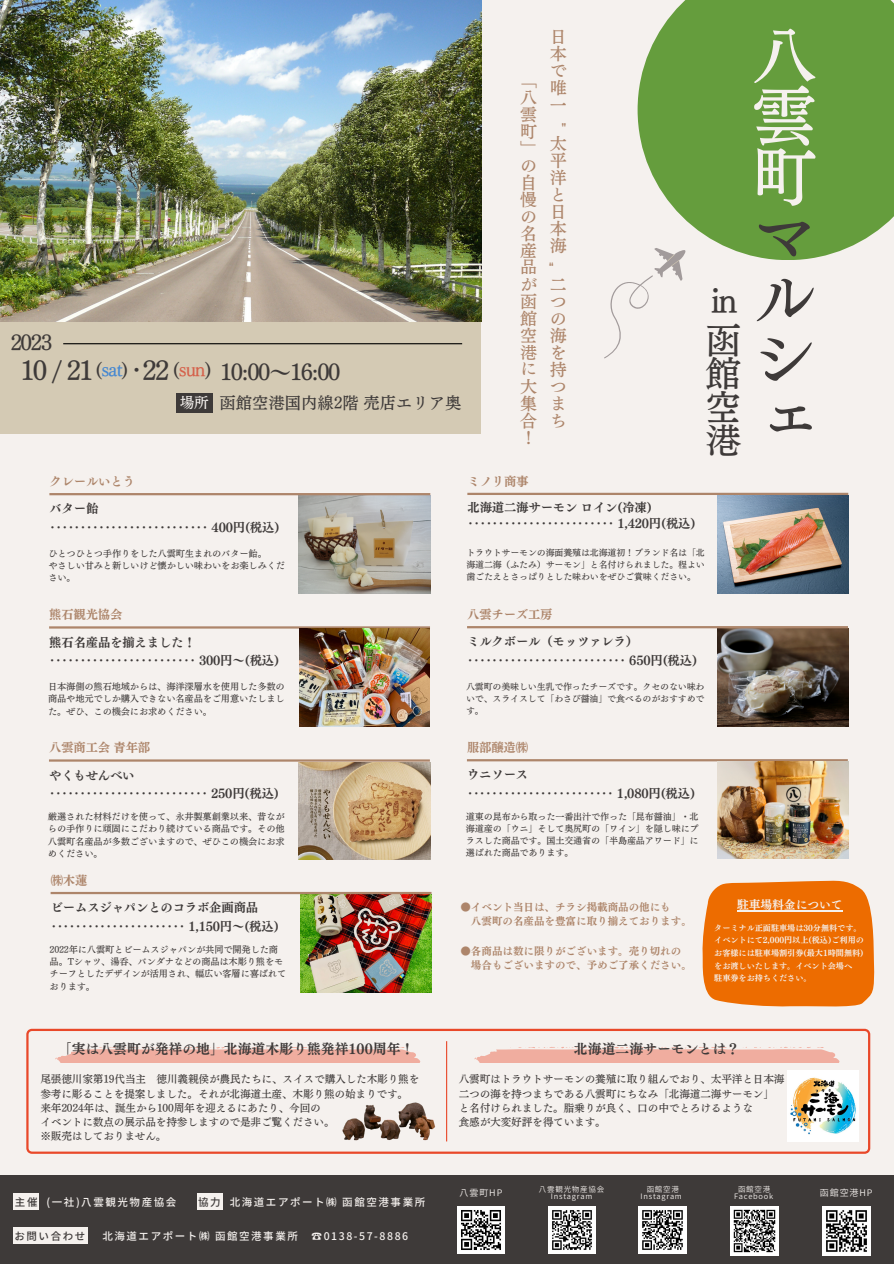
<style>
.page{position:relative;width:894px;height:1264px;background:#fff}
.page>*{position:absolute;margin:0;border:0;box-sizing:border-box;transform-origin:0 0}
.t1{font:64.8px/60.3px "Canva Telop Min Pro N D";color:#3e3a39;text-align:justify}
.t2{font:35.7px/33.5px "Canva Telop Min Pro N D";color:#3e3a39;text-align:justify}
.t3{font:34.2px "Canva Telop Min Pro N D";color:#3e3a39}
.t4{font:27.15px "Canva Telop Min Pro N D";color:#3e3a39}
.t5{font:23.1px "Canva Telop Min Pro N D";letter-spacing:-.07em;color:#3e3a39}
.t6{font:21.75px "Canva Telop Min Pro N D";color:#3e3a39}
.t7{font:19.05px "Canva Telop Min Pro N D";color:#3e3a39}
.t8{font:19.05px "Canva Telop Min Pro N D";color:#d4624c}
.t9{font:16.95px/17px "Canva Telop Min Pro N D";color:#ad856a}
.t10{font:16.35px "Canva Telop Min Pro N D";color:#3e3a39}
.t11{font:14.7px "Canva Telop Min Pro N D";color:#f5f1ee}
.t12{font:13.8px "Canva Telop Min Pro N E";color:#3e3a39}
.t13{font:12.3px "Canva Telop Min Pro N E";letter-spacing:-.015em;color:#3e3a39}
.t14{font:12.3px "Canva Telop Min Pro N E";letter-spacing:-.015em;color:#ad856a}
.t15{font:11.7px "Canva Telop Min Pro N E";color:#f5f1ee}
.t16{font:10.65px "Canva Telop Min Pro N D";letter-spacing:-.015em;color:#3e3a39}
.t17{font:10.5px "Canva Telop Min Pro N E";color:#ad856a}
.t18{font:500 10.5px "Noto Sans JP";letter-spacing:.15em;color:#f5f1ee}
.t19{font:500 10.5px "Noto Sans JP";letter-spacing:.15em;color:#3e3a39}
.t20{font:9.3px/12.3px "Canva Telop Min Pro N D";letter-spacing:-.015em;color:#3e3a39}
.t21{font:9.15px/12.1px "Canva Telop Min Pro N D";letter-spacing:-.015em;color:#3e3a39;text-align:justify}
.t22{font:9px/12px "Canva Telop Min Pro N D";letter-spacing:-.015em;color:#3e3a39;text-align:justify}
.t23{font:9px "Source Han Sans JP";letter-spacing:.1em;color:#f5f1ee}
.t24{font:8.1px "Canva Telop Min Pro N E";color:#f5f1ee}
.t25{font:7.5px "Source Han Sans JP";letter-spacing:.1em;color:#f5f1ee}
.s1{color:#4688d1}
.s2{color:#3e3a39}
.s3{color:#f5f1ee}
</style>
<div class="page">
<div style="left:0;top:0;width:893px;height:1177px;background:#f5f1ee"></div>
<div style="left:0;top:1175px;width:893px;height:88px;background:#3e3a39"></div>
<svg style="left:637px;top:0;width:256px;height:260px;background:#79a856"></svg>
<img style="left:638px;top:1206px;width:48px;height:47px">
<img style="left:730px;top:1206px;width:48px;height:48px">
<img style="left:822px;top:1206px;width:48px;height:48px">
<svg style="left:604px;top:248px;width:82px;height:110px"></svg>
<img style="left:457px;top:1206px;width:47px;height:47px">
<svg style="left:702px;top:880px;width:172px;height:127px;background:#ed7612"></svg>
<hr style="left:736px;top:910px;width:106px;height:1px;background:#f5f1ee">
<img style="left:548px;top:1206px;width:47px;height:47px">
<div style="left:0;top:291px;width:481px;height:142px;background:#d4cab4"></div>
<hr style="left:63px;top:343px;width:399px;height:1px;background:#000">
<div style="left:176px;top:393px;width:36px;height:20px;background:#3e3a39"></div>
<img style="left:0;top:0;width:481px;height:321px">
<img style="left:300px;top:894px;width:131px;height:98px">
<hr style="left:51px;top:891px;width:380px;height:3px;background:#ad856a">
<img style="left:298px;top:495px;width:132px;height:98px">
<hr style="left:49px;top:493px;width:381px;height:2px;background:#ad856a">
<hr style="left:49px;top:626px;width:381px;height:2px;background:#ad856a">
<img style="left:299px;top:629px;width:130px;height:98px">
<img style="left:298px;top:762px;width:132px;height:97px">
<hr style="left:49px;top:759px;width:381px;height:2px;background:#ad856a">
<hr style="left:467px;top:493px;width:381px;height:2px;background:#ad856a">
<img style="left:717px;top:495px;width:131px;height:98px">
<img style="left:717px;top:629px;width:131px;height:97px">
<hr style="left:467px;top:626px;width:380px;height:2px;background:#ad856a">
<hr style="left:467px;top:759px;width:380px;height:2px;background:#ad856a">
<img style="left:717px;top:761px;width:131px;height:97px">
<svg style="left:26px;top:1028px;width:844px;height:125px"></svg>
<img style="left:340px;top:1088px;width:98px;height:66px">
<hr style="left:446px;top:1041px;width:1px;height:100px;background:#e94829">
<img style="left:787px;top:1070px;width:71px;height:71px">
<svg style="left:55px;top:1046px;width:365px;height:16px"></svg>
<svg style="left:474px;top:1046px;width:365px;height:16px"></svg>
<div style="left:13px;top:1227px;width:74px;height:16px;background:#f5f1ee"></div>
<div style="left:13px;top:1193px;width:26px;height:16px;background:#f5f1ee"></div>
<div style="left:196px;top:1193px;width:26px;height:16px;background:#f5f1ee"></div>
<p class="t6" style="left:10px;top:332px;width:43px">2023</p>
<p class="t4" style="left:20px;top:357px;width:75px">10 / 21</p>
<p class="t7" style="left:95px;top:360px;width:52px">(<span class="s1">sat</span>)・</p>
<p class="t4" style="left:142px;top:357px;width:29px">22</p>
<p class="t8" style="left:173px;top:360px;width:40px"><span class="s2">(</span>sun<span class="s2">)</span></p>
<p class="t5" style="left:220px;top:361px;width:122px">10:00～ 16:00</p>
<p class="t11" style="left:180px;top:395px;width:30px">場所</p>
<p class="t10" style="left:219px;top:394px;width:243px">函館空港国内線2階売店エリア奥</p>
<p class="t9" style="left:520px;top:72px;width:18px">「八雲町」の自慢の名産品が函館空港に</p>
<p class="t9" style="left:520px;top:378px;width:18px;text-align:justify">大集合！</p>
<p class="t14" style="left:50px;top:475px;width:87px">クレールいとう</p>
<p class="t14" style="left:467px;top:475px;width:63px">ミノリ商事</p>
<p class="t9" style="left:549px;top:28px;width:18px">日本で唯一</p>
<p class="t9" style="left:549px;top:135px;width:18px">太平洋と日本海</p>
<p class="t9" style="left:549px;top:276px;width:18px;text-align:justify">二つの海を持つまち</p>
<p class="t9" style="left:561px;top:121px;width:7px">"</p>
<p class="t9" style="left:554px;top:268px;width:7px;rotate:-180deg">"</p>
<p class="t3" style="left:710px;top:284px;width:29px">in</p>
<p class="t2" style="left:705px;top:323px;width:37px">函館空港</p>
<p class="t13" style="left:50px;top:502px;width:50px">バター飴</p>
<p class="t13" style="left:50px;top:521px;width:231px">‥‥‥‥‥‥‥‥‥‥‥‥‥ 400円(税込)</p>
<p class="t20" style="left:48px;top:547px;width:220px">ひとつひとつ手作りをした八雲町生まれのバター飴。</p>
<p class="t20" style="left:48px;top:559px;width:238px">やさしい甘みと新しいけど懐かしい味わいをお楽しみください。</p>
<p class="t13" style="left:467px;top:501px;width:186px">北海道二海サーモンロイン(冷凍)</p>
<p class="t13" style="left:467px;top:517px;width:229px">‥‥‥‥‥‥‥‥‥‥‥‥ 1,420円(税込)</p>
<p class="t22" style="left:466px;top:547px;width:240px">トラウトサーモンの海面養殖は北海道初！ブランド名は「北海道二海（ふたみ）サーモン」と名付けられました。程よい歯ごたえとさっぱりとした味わいをぜひご賞味ください。</p>
<p class="t14" style="left:49px;top:608px;width:75px">熊石観光協会</p>
<p class="t14" style="left:467px;top:608px;width:87px">八雲チーズ工房</p>
<p class="t13" style="left:49px;top:636px;width:148px">熊石名産品を揃えました！</p>
<p class="t13" style="left:49px;top:654px;width:231px">‥‥‥‥‥‥‥‥‥‥‥‥ 300円～(税込)</p>
<p class="t20" style="left:48px;top:680px;width:238px;text-align:justify">日本海側の熊石地域からは、海洋深層水を使用した多数の商品や地元でしか購入できない名産品をご用意いたしました。ぜひ、この機会にお求めください。</p>
<p class="t13" style="left:467px;top:635px;width:172px">ミルクボール（モッツァレラ）</p>
<p class="t13" style="left:467px;top:654px;width:231px">‥‥‥‥‥‥‥‥‥‥‥‥‥ 650円(税込)</p>
<p class="t22" style="left:466px;top:680px;width:240px">八雲町の美味しい生乳で作ったチーズです。クセのない味わいで、スライスして「わさび醤油」で食べるのがおすすめです。</p>
<p class="t14" style="left:49px;top:741px;width:103px">八雲商工会青年部</p>
<p class="t14" style="left:467px;top:741px;width:63px">服部醸造㈱</p>
<p class="t13" style="left:49px;top:769px;width:87px">やくもせんべい</p>
<p class="t13" style="left:49px;top:787px;width:231px">‥‥‥‥‥‥‥‥‥‥‥‥‥ 250円(税込)</p>
<p class="t20" style="left:48px;top:810px;width:238px;text-align:justify">厳選された材料だけを使って、永井製菓創業以来、昔ながらの手作りに頑固にこだわり続けている商品です。その他八雲町名産品が多数ございますので、ぜひこの機会にお求めください。</p>
<p class="t13" style="left:467px;top:768px;width:63px">ウニソース</p>
<p class="t13" style="left:467px;top:787px;width:229px">‥‥‥‥‥‥‥‥‥‥‥‥ 1,080円(税込)</p>
<p class="t21" style="left:466px;top:810px;width:234px">道東の昆布から取った一番出汁で作った「昆布醤油」・北海道産の「ウニ」そして奥尻町の「ワイン」を隠し味にプラスした商品です。国土交通省の「半島産品アワード」に選ばれた商品であります。</p>
<p class="t14" style="left:51px;top:874px;width:38px">㈱木蓮</p>
<p class="t1" style="left:751px;top:26px;width:66px"><span class="s3">八雲町</span>マルシェ</p>
<p class="t13" style="left:51px;top:901px;width:209px">ビームスジャパンとのコラボ企画商品</p>
<p class="t13" style="left:51px;top:920px;width:229px">‥‥‥‥‥‥‥‥‥‥‥ 1,150円～(税込)</p>
<p class="t20" style="left:50px;top:942px;width:238px">2022年に八雲町とビームスジャパンが共同で開発した商品。Tシャツ、湯呑、バンダナなどの商品は木彫り熊をモチーフとしたデザインが活用され、幅広い客層に喜ばれております。</p>
<p class="t17" style="left:460px;top:901px;width:212px">●イベント当日は、チラシ掲載商品の他にも</p>
<p class="t17" style="left:471px;top:916px;width:222px">八雲町の名産品を豊富に取り揃えております。</p>
<p class="t17" style="left:460px;top:945px;width:222px">●各商品は数に限りがございます。売り切れの</p>
<p class="t17" style="left:471px;top:960px;width:222px">場合もございますので、予めご了承ください。</p>
<p class="t15" style="left:736px;top:899px;width:107px">駐車場料金について</p>
<p class="t24" style="left:714px;top:923px;width:149px">ターミナル正面駐車場は30分無料です。</p>
<p class="t24" style="left:714px;top:936px;width:151px">イベントにて2,000円以上(税込)ご利用の</p>
<p class="t24" style="left:714px;top:948px;width:151px">お客様には駐車場割引券(最大1時間無料)</p>
<p class="t24" style="left:714px;top:961px;width:139px">をお渡しいたします。イベント会場へ</p>
<p class="t24" style="left:714px;top:974px;width:99px">駐車券をお持ちください。</p>
<p class="t12" style="left:58px;top:1042px;width:358px">「実は八雲町が発祥の地」北海道木彫り熊発祥100周年！</p>
<p class="t12" style="left:574px;top:1041px;width:167px">北海道二海サーモンとは？</p>
<p class="t16" style="left:40px;top:1074px;width:380px">尾張徳川家第19代当主 徳川義親侯が農民たちに、スイスで購入した木彫り熊を</p>
<p class="t16" style="left:40px;top:1088px;width:369px">参考に彫ることを提案しました。それが北海道土産、木彫り熊の始まりです。</p>
<p class="t16" style="left:40px;top:1102px;width:282px">来年2024年は、誕生から100周年を迎えるにあたり、今回の</p>
<p class="t16" style="left:40px;top:1116px;width:296px">イベントに数点の展示品を持参しますので是非ご覧ください。</p>
<p class="t16" style="left:40px;top:1130px;width:128px">※販売はしておりません。</p>
<p class="t19" style="left:15px;top:1193px;width:24px">主催</p>
<p class="t18" style="left:47px;top:1193px;width:131px">(一社)八雲観光物産協会</p>
<p class="t19" style="left:198px;top:1193px;width:23px">協力</p>
<p class="t18" style="left:230px;top:1193px;width:197px">北海道エアポート㈱函館空港事業所</p>
<p class="t19" style="left:14px;top:1227px;width:72px">お問い合わせ</p>
<p class="t18" style="left:102px;top:1227px;width:197px">北海道エアポート㈱函館空港事業所</p>
<p class="t18" style="left:311px;top:1227px;width:98px">☎0138-57-8886</p>
<p class="t16" style="left:458px;top:1074px;width:327px">八雲町はトラウトサーモンの養殖に取り組んでおり、太平洋と日本海</p>
<p class="t16" style="left:458px;top:1088px;width:317px">二つの海を持つまちである八雲町にちなみ「北海道二海サーモン」</p>
<p class="t16" style="left:458px;top:1102px;width:296px">と名付けられました。脂乗りが良く、口の中でとろけるような</p>
<p class="t16" style="left:458px;top:1116px;width:149px">食感が大変好評を得ています。</p>
<p class="t23" style="left:459px;top:1185px;width:44px">八雲町HP</p>
<p class="t25" style="left:538px;top:1182px;width:67px">八雲観光物産協会</p>
<p class="t25" style="left:551px;top:1190px;width:43px">Instagram</p>
<p class="t25" style="left:646px;top:1182px;width:34px">函館空港</p>
<p class="t25" style="left:640px;top:1190px;width:43px">Instagram</p>
<p class="t25" style="left:737px;top:1182px;width:34px">函館空港</p>
<p class="t25" style="left:733px;top:1190px;width:41px">Facebook</p>
<p class="t23" style="left:819px;top:1185px;width:54px">函館空港HP</p>
</div>
